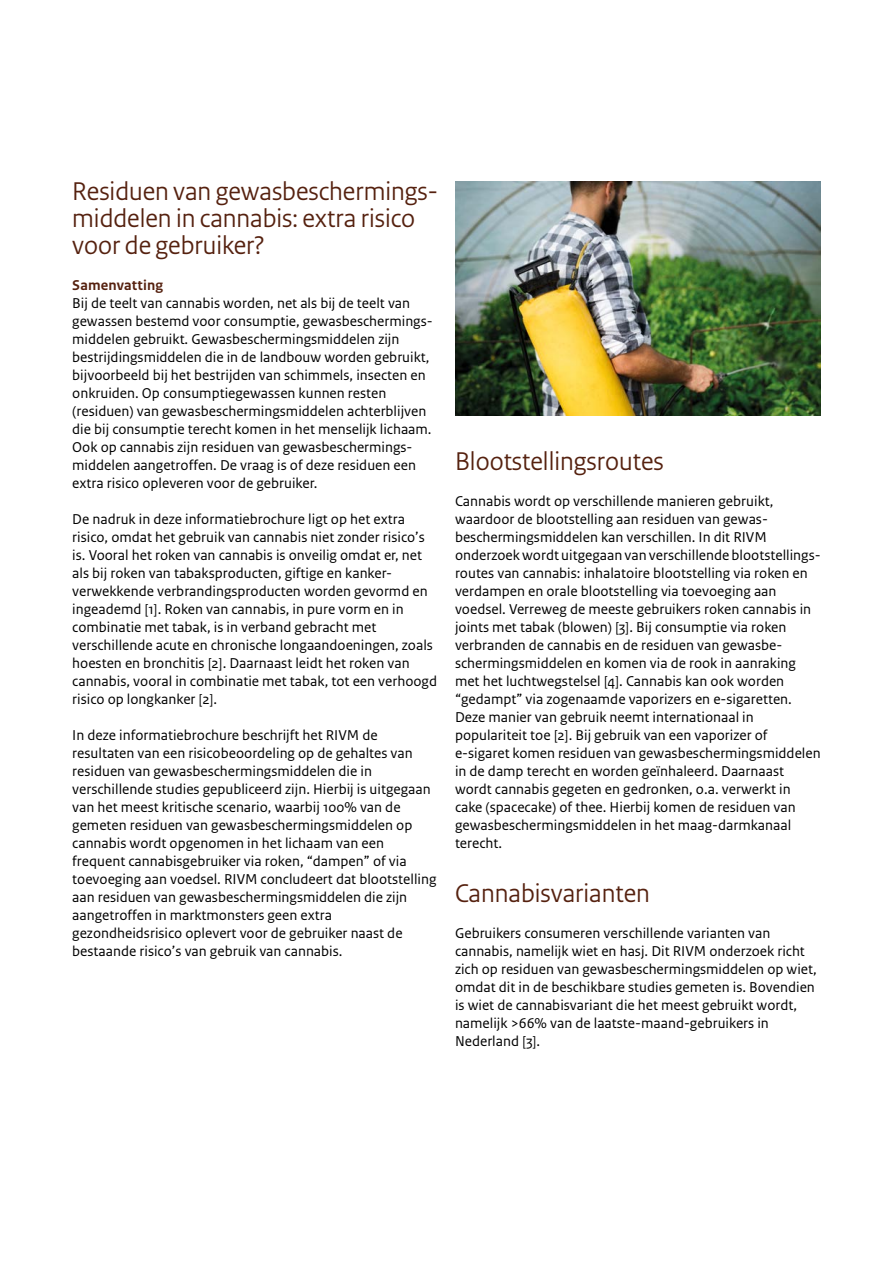
<style>
.page{position:relative;width:893px;height:1263px;background:#fff}
.page>*{position:absolute;margin:0;border:0;box-sizing:border-box;transform-origin:0 0}
.H2_Paragraafkop{font:27px/27px "Rijksoverheid Sans Heading";color:#55210f}
.P_Broodtekst-sans{font:15px/18px "Rijksoverheid Sans Text";color:#000}
.H3_Tussenkop{font:700 15px "Rijksoverheid Sans Text";letter-spacing:.01em;color:#55210f}
</style>
<div class="page">
<img style="left:455px;top:182px;width:366px;height:234px">
<h2 class="H2_Paragraafkop" style="left:72px;top:178px;width:367px">Residuen van gewasbeschermings&shy;middelen in cannabis: extra risico voor de gebruiker?</h2>
<h3 class="H3_Tussenkop" style="left:72px;top:276px;width:92px">Samenvatting</h3>
<p class="P_Broodtekst-sans" style="left:72px;top:294px;width:362px">Bij de teelt van cannabis worden, net als bij de teelt van gewassen bestemd voor consumptie, gewasbeschermings&shy;middelen gebruikt. Gewasbeschermingsmiddelen zijn bestrijdingsmiddelen die in de landbouw worden gebruikt, bijvoorbeeld bij het bestrijden van schimmels, insecten en onkruiden. Op consumptiegewassen kunnen resten (residuen) van gewasbeschermingsmiddelen achterblijven die bij consumptie terecht komen in het menselijk lichaam.<br>Ook op cannabis zijn residuen van gewasbeschermings&shy;middelen aangetroffen. De vraag is of deze residuen een extra risico opleveren voor de gebruiker.</p>
<p class="P_Broodtekst-sans" style="left:72px;top:510px;width:366px">De nadruk in deze informatiebrochure ligt op het extra risico, omdat het gebruik van cannabis niet zonder risico’s is. Vooral het roken van cannabis is onveilig omdat er, net als bij roken van tabaksproducten, giftige en kanker&shy;verwekkende verbrandingsproducten worden gevormd en ingeademd [1]. Roken van cannabis, in pure vorm en in combinatie met tabak, is in verband gebracht met verschillende acute en chronische longaandoeningen, zoals hoesten en bronchitis [2]. Daarnaast leidt het roken van cannabis, vooral in combinatie met tabak, tot een verhoogd risico op longkanker [2].</p>
<p class="P_Broodtekst-sans" style="left:72px;top:726px;width:366px">In deze informatiebrochure beschrijft het RIVM de resultaten van een risicobeoordeling op de gehaltes van residuen van gewasbeschermingsmiddelen die in verschillende studies gepubliceerd zijn. Hierbij is uitgegaan van het meest kritische scenario, waarbij 100% van de gemeten residuen van gewasbeschermingsmiddelen op cannabis wordt opgenomen in het lichaam van een frequent cannabisgebruiker via roken, “dampen” of via toevoeging aan voedsel. RIVM concludeert dat blootstelling aan residuen van gewasbeschermingsmiddelen die zijn aangetroffen in marktmonsters geen extra gezondheidsrisico oplevert voor de gebruiker naast de bestaande risico’s van gebruik van cannabis.</p>
<h2 class="H2_Paragraafkop" style="left:455px;top:448px;width:210px">Blootstellingsroutes</h2>
<p class="P_Broodtekst-sans" style="left:455px;top:492px;width:367px">Cannabis wordt op verschillende manieren gebruikt, waardoor de blootstelling aan residuen van gewas&shy;beschermingsmiddelen kan verschillen. In dit RIVM onderzoek wordt uitgegaan van verschillende blootstellings&shy;routes van cannabis: inhalatoire blootstelling via roken en verdampen en orale blootstelling via toevoeging aan voedsel. Verreweg de meeste gebruikers roken cannabis in joints met tabak (blowen) [3]. Bij consumptie via roken verbranden de cannabis en de residuen van gewasbe&shy;schermingsmiddelen en komen via de rook in aanraking met het luchtwegstelsel [4]. Cannabis kan ook worden “gedampt” via zogenaamde vaporizers en e-sigaretten.<br>Deze manier van gebruik neemt internationaal in populariteit toe [2]. Bij gebruik van een vaporizer of e-sigaret komen residuen van gewasbeschermingsmiddelen in de damp terecht en worden geïnhaleerd. Daarnaast wordt cannabis gegeten en gedronken, o.a. verwerkt in cake (spacecake) of thee. Hierbij komen de residuen van gewasbeschermingsmiddelen in het maag-darmkanaal terecht.</p>
<h2 class="H2_Paragraafkop" style="left:455px;top:880px;width:196px">Cannabisvarianten</h2>
<p class="P_Broodtekst-sans" style="left:455px;top:924px;width:363px">Gebruikers consumeren verschillende varianten van cannabis, namelijk wiet en hasj. Dit RIVM onderzoek richt zich op residuen van gewasbeschermingsmiddelen op wiet, omdat dit in de beschikbare studies gemeten is. Bovendien is wiet de cannabisvariant die het meest gebruikt wordt, namelijk &gt;66% van de laatste-maand-gebruikers in Nederland [3].</p>
</div>
